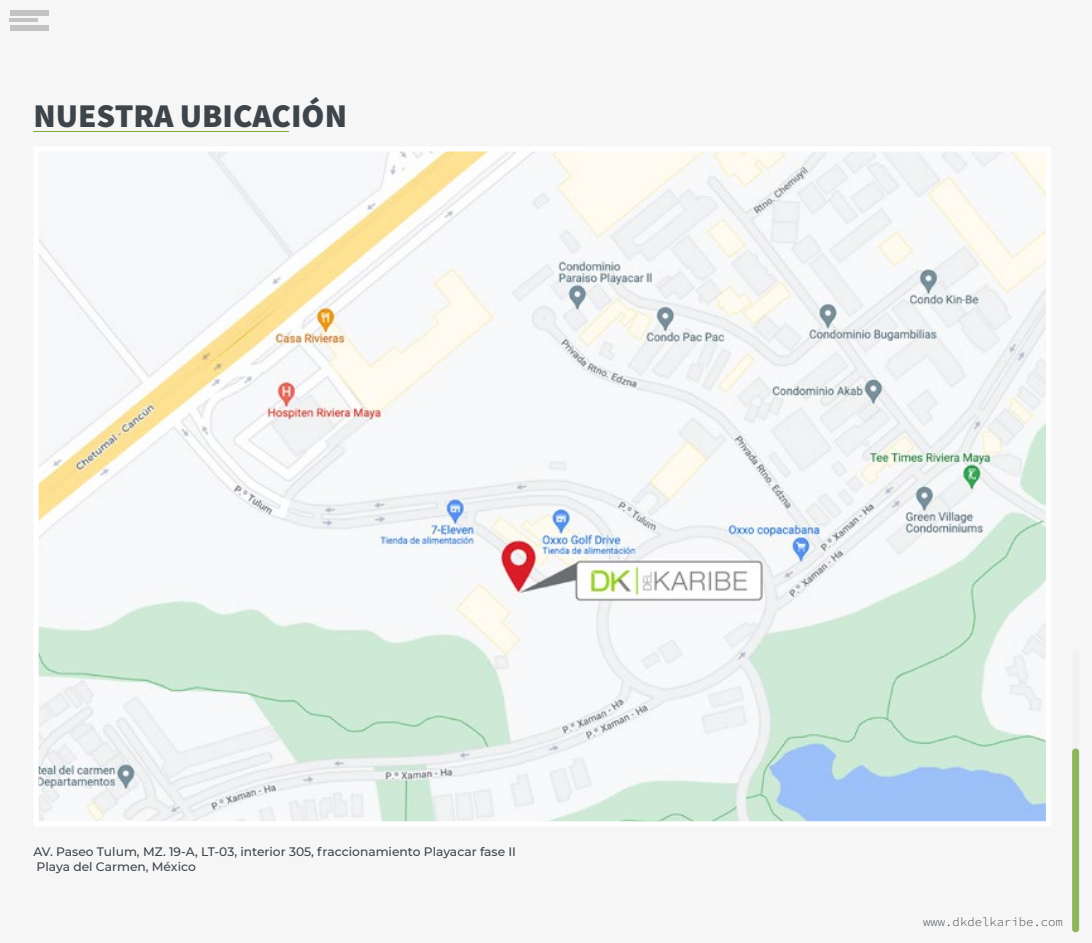
<style>
.page{position:relative;width:1092px;height:943px;background:#fff}
.page>*{position:absolute;margin:0;border:0;box-sizing:border-box;transform-origin:0 0}
.t1{font:33.25px "Source Sans Variable";color:#3d444a}
.t2{font:500 12.25px/14.7px "Montserrat";color:#3d444a}
.t3{font:300 12.25px "Source Code Pro";color:#3d444a}
</style>
<div class="page">
<div style="left:0;top:0;width:1091px;height:943px;background:#f6f6f6"></div>
<div style="left:1071px;top:648px;width:7px;height:272px;background:#f2f2f2;border-radius:4px"></div>
<svg style="left:1071px;top:748px;width:7px;height:184px"></svg>
<div style="left:10px;top:10px;width:38px;height:5px;background:#c2c2c2"></div>
<hr style="left:10px;top:19px;width:28px;height:3px;background:#000">
<div style="left:10px;top:26px;width:38px;height:5px;background:#c2c2c2"></div>
<img style="left:39px;top:152px;width:1006px;height:668px">
<hr style="left:33px;top:131px;width:256px;height:1px;background:#81aa38">
<h1 class="t1" style="left:33px;top:96px;width:315px">NUESTRA UBICACIÓN</h1>
<p class="t2" style="left:33px;top:843px;width:484px">AV. Paseo Tulum, MZ. 19-A, LT-03, interior 305, fraccionamiento Playacar fase II<br>Playa del Carmen, México</p>
<p class="t3" style="left:923px;top:913px;width:141px">www.dkdelkaribe.com</p>
</div>
